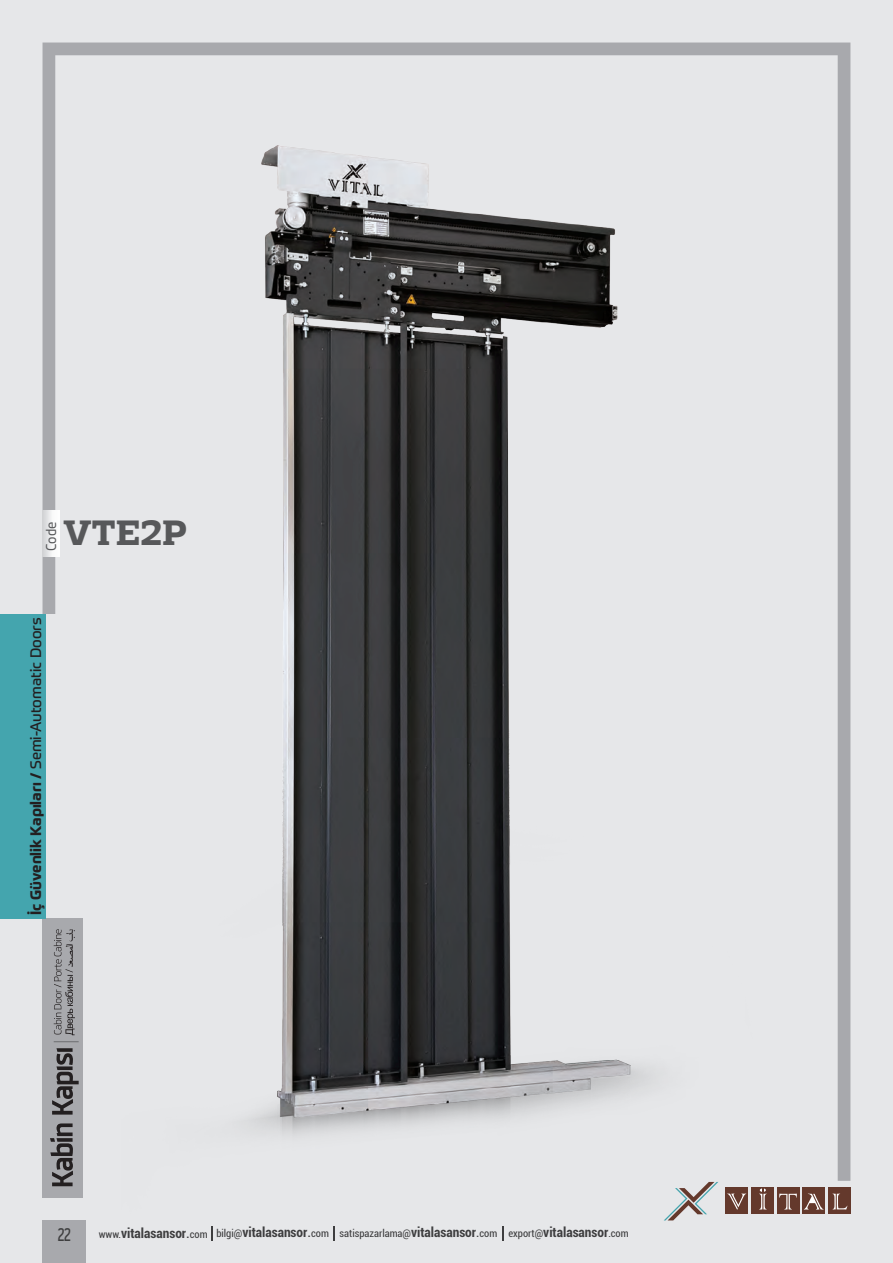
<style>
.page{position:relative;width:893px;height:1263px;background:#fff}
.page>*{position:absolute;margin:0;border:0;box-sizing:border-box;transform-origin:0 0}
.t1{font:700 37.5px "Adria Slab";color:#57585a}
.t2{font:700 16.5px "Politica";color:#3e3e3f}
.t3{font:700 15px "Prometo";color:#231f20}
.t4{font:700 condensed 13.5px "Roboto";color:#3e3e3f}
.t5{font:13.5px "Neo Sans TR";color:#57585a}
.s1{font-weight:400}
.s2{font-weight:400;font-size:10.5px}
.s3{font-weight:400;font-size:15px}
</style>
<div class="page">
<img style="left:0;top:0;width:893px;height:1263px">
<div style="left:43px;top:918px;width:40px;height:279px;background:#a8a9ad"></div>
<svg style="left:50px;top:1048px;width:29px;height:138px"></svg>
<svg style="left:54px;top:929px;width:21px;height:106px"></svg>
<svg style="left:54px;top:1041px;width:25px;height:1px"></svg>
<svg style="left:43px;top:510px;width:16px;height:46px"></svg>
<div style="left:37px;top:614px;width:24px;height:72px;background:#e6e7e9"></div>
<div style="left:0;top:614px;width:45px;height:304px;background:#44a5ae"></div>
<p class="t5" style="left:43px;top:551px;width:31px;rotate:-90deg">Code</p>
<p class="t1" style="left:63px;top:511px;width:126px">VTE2P</p>
<p class="t3" style="left:27px;top:915px;width:299px;rotate:-90deg">İç Güvenlik Kapıları / <span class="s1">Semi-Automatic Doors</span></p>
<p class="t2" style="left:58px;top:1224px;width:14px">22</p>
<p class="t4" style="left:99px;top:1223px;width:531px"><span class="s2">www.</span>vitalasansor<span class="s3">.</span><span class="s2">com bilgi@</span>vitalasansor<span class="s3">.</span><span class="s2">com satispazarlama@</span>vitalasansor<span class="s1">.</span><span class="s2">com export@</span>vitalasansor<span class="s2">.com</span></p>
</div>
